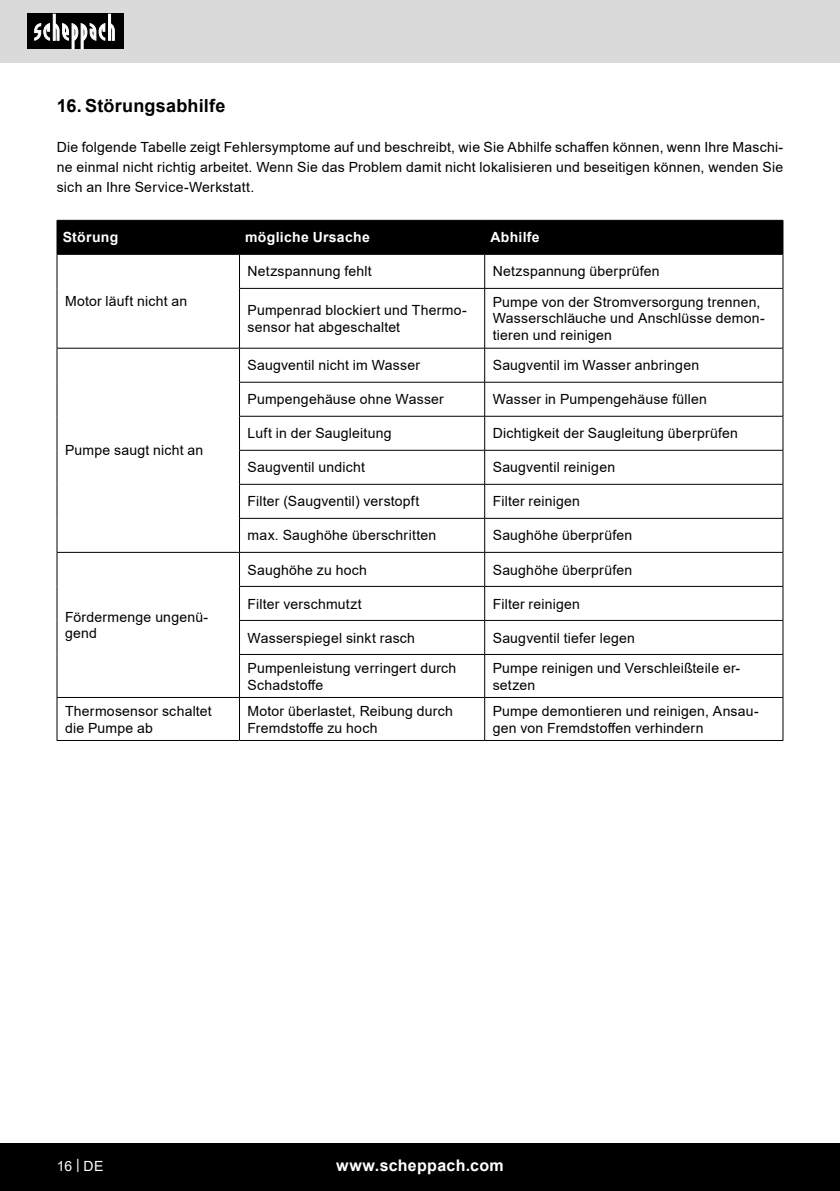
<style>
.page{position:relative;width:840px;height:1191px;background:#fff}
.page>*{position:absolute;margin:0;border:0;box-sizing:border-box;transform-origin:0 0}
.t1{font:700 18px "Arial";letter-spacing:.01em;color:#000}
.t2{font:700 16px "Arial";letter-spacing:.02em;color:#fff}
.t3{font:14px/16.8px "Arial";letter-spacing:.015em;color:#000}
.t4{font:700 14px "Arial";letter-spacing:.02em;color:#fff}
.t5{font:14px "Arial";color:#fff}
</style>
<div class="page">
<div style="left:0;top:0;width:839px;height:63px;background:#dadada"></div>
<div style="left:0;top:1143px;width:839px;height:48px;background:#000"></div>
<div style="left:27px;top:14px;width:96px;height:35px;background:#000"></div>
<svg style="left:34px;top:14px;width:81px;height:35px"></svg>
<div style="left:58px;top:221px;width:724px;height:33px;background:#000"></div>
<svg style="left:58px;top:255px;width:724px;height:485px"></svg>
<hr style="left:57px;top:220px;width:182px;height:1px;background:#000">
<hr style="left:57px;top:221px;width:1px;height:33px;background:#000">
<hr style="left:239px;top:220px;width:245px;height:1px;background:#000">
<hr style="left:239px;top:221px;width:1px;height:33px;background:#000">
<hr style="left:484px;top:220px;width:298px;height:1px;background:#000">
<hr style="left:484px;top:221px;width:1px;height:33px;background:#000">
<hr style="left:782px;top:221px;width:1px;height:33px;background:#000">
<hr style="left:57px;top:254px;width:182px;height:1px;background:#000">
<hr style="left:57px;top:255px;width:1px;height:33px;background:#000">
<hr style="left:57px;top:288px;width:1px;height:60px;background:#000">
<hr style="left:239px;top:254px;width:245px;height:1px;background:#000">
<hr style="left:239px;top:255px;width:1px;height:33px;background:#000">
<hr style="left:484px;top:254px;width:298px;height:1px;background:#000">
<hr style="left:484px;top:255px;width:1px;height:33px;background:#000">
<hr style="left:782px;top:255px;width:1px;height:33px;background:#000">
<hr style="left:239px;top:288px;width:245px;height:1px;background:#000">
<hr style="left:239px;top:289px;width:1px;height:59px;background:#000">
<hr style="left:484px;top:288px;width:298px;height:1px;background:#000">
<hr style="left:484px;top:289px;width:1px;height:59px;background:#000">
<hr style="left:782px;top:289px;width:1px;height:59px;background:#000">
<hr style="left:57px;top:348px;width:182px;height:1px;background:#000">
<hr style="left:57px;top:348px;width:1px;height:34px;background:#000">
<hr style="left:57px;top:382px;width:1px;height:34px;background:#000">
<hr style="left:57px;top:416px;width:1px;height:34px;background:#000">
<hr style="left:57px;top:450px;width:1px;height:34px;background:#000">
<hr style="left:57px;top:484px;width:1px;height:34px;background:#000">
<hr style="left:57px;top:518px;width:1px;height:34px;background:#000">
<hr style="left:239px;top:348px;width:245px;height:1px;background:#000">
<hr style="left:239px;top:348px;width:1px;height:34px;background:#000">
<hr style="left:484px;top:348px;width:298px;height:1px;background:#000">
<hr style="left:484px;top:348px;width:1px;height:34px;background:#000">
<hr style="left:782px;top:348px;width:1px;height:34px;background:#000">
<hr style="left:239px;top:382px;width:245px;height:1px;background:#000">
<hr style="left:239px;top:382px;width:1px;height:34px;background:#000">
<hr style="left:484px;top:382px;width:298px;height:1px;background:#000">
<hr style="left:484px;top:382px;width:1px;height:34px;background:#000">
<hr style="left:782px;top:382px;width:1px;height:34px;background:#000">
<hr style="left:239px;top:416px;width:245px;height:1px;background:#000">
<hr style="left:239px;top:416px;width:1px;height:34px;background:#000">
<hr style="left:484px;top:416px;width:298px;height:1px;background:#000">
<hr style="left:484px;top:416px;width:1px;height:34px;background:#000">
<hr style="left:782px;top:416px;width:1px;height:34px;background:#000">
<hr style="left:239px;top:450px;width:245px;height:1px;background:#000">
<hr style="left:239px;top:450px;width:1px;height:34px;background:#000">
<hr style="left:484px;top:450px;width:298px;height:1px;background:#000">
<hr style="left:484px;top:450px;width:1px;height:34px;background:#000">
<hr style="left:782px;top:450px;width:1px;height:34px;background:#000">
<hr style="left:239px;top:484px;width:245px;height:1px;background:#000">
<hr style="left:239px;top:484px;width:1px;height:34px;background:#000">
<hr style="left:484px;top:484px;width:298px;height:1px;background:#000">
<hr style="left:484px;top:484px;width:1px;height:34px;background:#000">
<hr style="left:782px;top:484px;width:1px;height:34px;background:#000">
<hr style="left:239px;top:518px;width:245px;height:1px;background:#000">
<hr style="left:239px;top:518px;width:1px;height:34px;background:#000">
<hr style="left:484px;top:518px;width:298px;height:1px;background:#000">
<hr style="left:484px;top:518px;width:1px;height:34px;background:#000">
<hr style="left:782px;top:518px;width:1px;height:34px;background:#000">
<hr style="left:57px;top:552px;width:182px;height:1px;background:#000">
<hr style="left:57px;top:552px;width:1px;height:34px;background:#000">
<hr style="left:57px;top:586px;width:1px;height:34px;background:#000">
<hr style="left:57px;top:620px;width:1px;height:34px;background:#000">
<hr style="left:57px;top:654px;width:1px;height:43px;background:#000">
<hr style="left:239px;top:552px;width:245px;height:1px;background:#000">
<hr style="left:239px;top:552px;width:1px;height:34px;background:#000">
<hr style="left:484px;top:552px;width:298px;height:1px;background:#000">
<hr style="left:484px;top:552px;width:1px;height:34px;background:#000">
<hr style="left:782px;top:552px;width:1px;height:34px;background:#000">
<hr style="left:239px;top:586px;width:245px;height:1px;background:#000">
<hr style="left:239px;top:586px;width:1px;height:34px;background:#000">
<hr style="left:484px;top:586px;width:298px;height:1px;background:#000">
<hr style="left:484px;top:586px;width:1px;height:34px;background:#000">
<hr style="left:782px;top:586px;width:1px;height:34px;background:#000">
<hr style="left:239px;top:620px;width:245px;height:1px;background:#000">
<hr style="left:239px;top:620px;width:1px;height:34px;background:#000">
<hr style="left:484px;top:620px;width:298px;height:1px;background:#000">
<hr style="left:484px;top:620px;width:1px;height:34px;background:#000">
<hr style="left:782px;top:620px;width:1px;height:34px;background:#000">
<hr style="left:239px;top:654px;width:245px;height:1px;background:#000">
<hr style="left:239px;top:654px;width:1px;height:43px;background:#000">
<hr style="left:484px;top:654px;width:298px;height:1px;background:#000">
<hr style="left:484px;top:654px;width:1px;height:43px;background:#000">
<hr style="left:782px;top:654px;width:1px;height:43px;background:#000">
<hr style="left:57px;top:697px;width:182px;height:1px;background:#000">
<hr style="left:57px;top:697px;width:1px;height:43px;background:#000">
<hr style="left:239px;top:697px;width:245px;height:1px;background:#000">
<hr style="left:239px;top:697px;width:1px;height:43px;background:#000">
<hr style="left:484px;top:697px;width:298px;height:1px;background:#000">
<hr style="left:484px;top:697px;width:1px;height:43px;background:#000">
<hr style="left:782px;top:697px;width:1px;height:43px;background:#000">
<hr style="left:57px;top:740px;width:182px;height:1px;background:#000">
<hr style="left:239px;top:740px;width:245px;height:1px;background:#000">
<hr style="left:484px;top:740px;width:298px;height:1px;background:#000">
<p class="t1" style="left:57px;top:93px;width:170px">16. Störungsabhilfe</p>
<p class="t3" style="left:57px;top:137px;width:727px;line-height:20px;text-align:justify">Die folgende Tabelle zeigt Fehlersymptome auf und beschreibt, wie Sie Abhilfe schaffen können, wenn Ihre Maschi&shy;ne einmal nicht richtig arbeitet. Wenn Sie das Problem damit nicht lokalisieren und beseitigen können, wenden Sie sich an Ihre Service-Werkstatt.</p>
<p class="t4" style="left:63px;top:228px;width:57px">Störung</p>
<p class="t4" style="left:245px;top:228px;width:126px">mögliche Ursache</p>
<p class="t4" style="left:490px;top:228px;width:51px">Abhilfe</p>
<p class="t3" style="left:65px;top:293px;width:124px">Motor läuft nicht an</p>
<p class="t3" style="left:65px;top:442px;width:140px">Pumpe saugt nicht an</p>
<p class="t3" style="left:65px;top:608px;width:145px">Fördermenge ungenü&shy;gend</p>
<p class="t3" style="left:247px;top:263px;width:126px">Netzspannung fehlt</p>
<p class="t3" style="left:492px;top:263px;width:168px">Netzspannung überprüfen</p>
<p class="t3" style="left:247px;top:301px;width:221px">Pumpenrad blockiert und Thermo&shy;sensor hat abgeschaltet</p>
<p class="t3" style="left:492px;top:293px;width:273px">Pumpe von der Stromversorgung trennen,<br>Wasserschläuche und Anschlüsse demon&shy;tieren und reinigen</p>
<p class="t3" style="left:247px;top:357px;width:174px">Saugventil nicht im Wasser</p>
<p class="t3" style="left:492px;top:357px;width:208px">Saugventil im Wasser anbringen</p>
<p class="t3" style="left:247px;top:391px;width:198px">Pumpengehäuse ohne Wasser</p>
<p class="t3" style="left:492px;top:391px;width:216px">Wasser in Pumpengehäuse füllen</p>
<p class="t3" style="left:247px;top:425px;width:145px">Luft in der Saugleitung</p>
<p class="t3" style="left:492px;top:425px;width:247px">Dichtigkeit der Saugleitung überprüfen</p>
<p class="t3" style="left:247px;top:459px;width:119px">Saugventil undicht</p>
<p class="t3" style="left:492px;top:459px;width:124px">Saugventil reinigen</p>
<p class="t3" style="left:247px;top:493px;width:173px">Filter (Saugventil) verstopft</p>
<p class="t3" style="left:492px;top:493px;width:89px">Filter reinigen</p>
<p class="t3" style="left:247px;top:527px;width:190px">max. Saughöhe überschritten</p>
<p class="t3" style="left:492px;top:527px;width:141px">Saughöhe überprüfen</p>
<p class="t3" style="left:247px;top:561px;width:121px">Saughöhe zu hoch</p>
<p class="t3" style="left:492px;top:561px;width:141px">Saughöhe überprüfen</p>
<p class="t3" style="left:247px;top:595px;width:115px">Filter verschmutzt</p>
<p class="t3" style="left:492px;top:595px;width:89px">Filter reinigen</p>
<p class="t3" style="left:247px;top:629px;width:169px">Wasserspiegel sinkt rasch</p>
<p class="t3" style="left:492px;top:629px;width:144px">Saugventil tiefer legen</p>
<p class="t3" style="left:247px;top:659px;width:210px">Pumpenleistung verringert durch<br>Schadstoffe</p>
<p class="t3" style="left:492px;top:659px;width:249px">Pumpe reinigen und Verschleißteile er&shy;setzen</p>
<p class="t3" style="left:65px;top:702px;width:148px">Thermosensor schaltet die Pumpe ab</p>
<p class="t3" style="left:247px;top:702px;width:207px">Motor überlastet, Reibung durch<br>Fremdstoffe zu hoch</p>
<p class="t3" style="left:492px;top:702px;width:267px">Pumpe demontieren und reinigen, Ansau&shy;gen von Fremdstoffen verhindern</p>
<p class="t5" style="left:57px;top:1156px;width:48px">16 | DE</p>
<p class="t2" style="left:336px;top:1154px;width:169px">www.scheppach.com</p>
</div>
